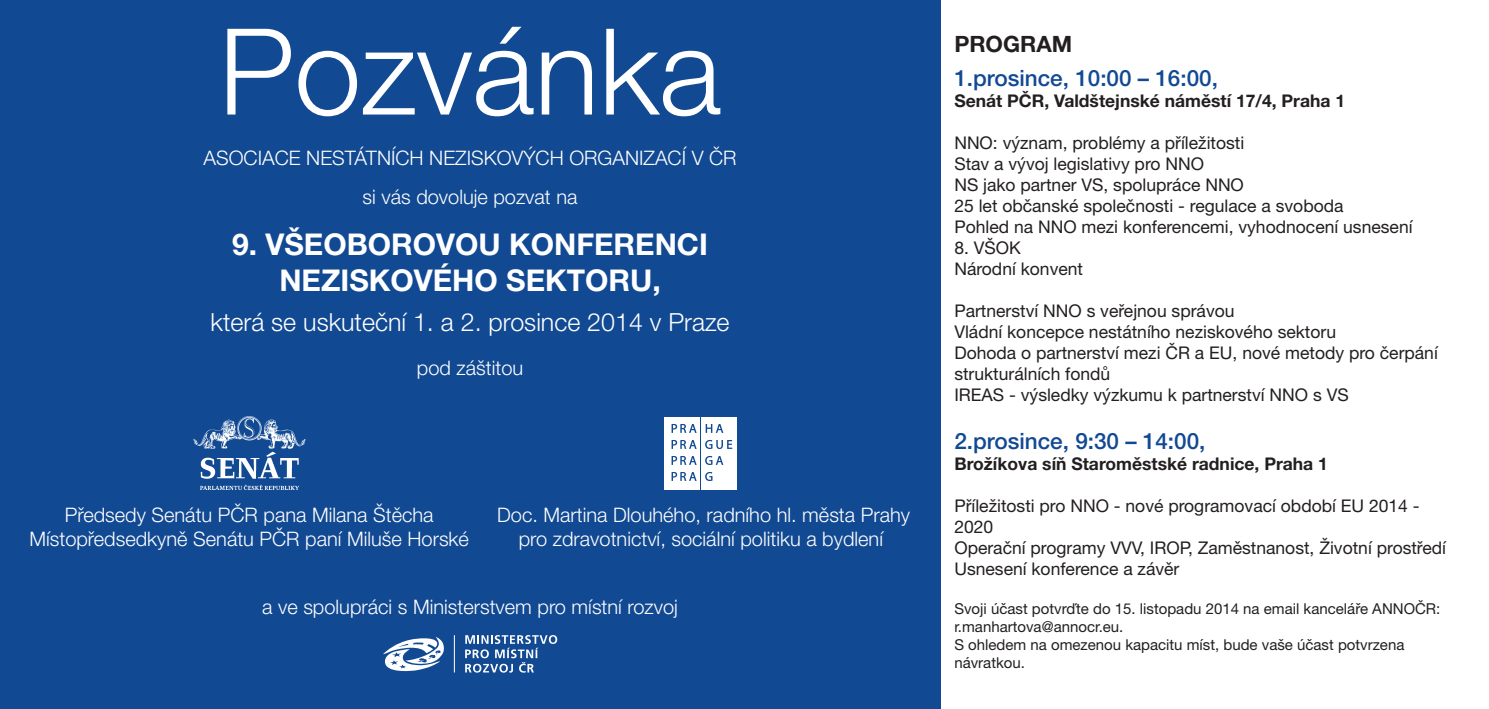
<style>
.page{position:relative;width:1489px;height:709px;background:#fff}
.page>*{position:absolute;margin:0;border:0;box-sizing:border-box;transform-origin:0 0}
.t1{font:300 120px "Helvetica Neue LT Pro";color:#fff}
.t2{font:700 30px "Helvetica Neue LT Pro";color:#fff}
.t3{font:300 25px "Helvetica Neue LT Pro";color:#fff}
.t4{font:500 22.5px "Helvetica Neue LT Pro";color:#114993}
.t5{font:700 22.5px "Helvetica Neue LT Pro";color:#231f20}
.t6{font:300 20px/24px "Helvetica Neue LT Pro";color:#fff;text-align:center}
.t7{font:17.5px/21px "Helvetica Neue LT Pro";color:#231f20}
.t8{font:700 17.5px "Helvetica Neue LT Pro";color:#231f20}
.t9{font:15px/18px "Helvetica Neue LT Pro";color:#231f20}
</style>
<div class="page">
<div style="left:0;top:0;width:940px;height:709px;background:#114993"></div>
<img style="left:193px;top:417px;width:112px;height:73px">
<hr style="left:454px;top:635px;width:1px;height:37px;background:#fff">
<svg style="left:465px;top:635px;width:92px;height:37px"></svg>
<svg style="left:383px;top:637px;width:61px;height:35px"></svg>
<div style="left:664px;top:417px;width:36px;height:73px;background:#fff"></div>
<div style="left:701px;top:417px;width:36px;height:73px;background:#fff"></div>
<svg style="left:705px;top:424px;width:18px;height:9px"></svg>
<svg style="left:705px;top:440px;width:27px;height:9px"></svg>
<svg style="left:705px;top:456px;width:18px;height:9px"></svg>
<svg style="left:671px;top:424px;width:25px;height:9px"></svg>
<svg style="left:671px;top:440px;width:25px;height:9px"></svg>
<svg style="left:671px;top:456px;width:25px;height:9px"></svg>
<svg style="left:671px;top:472px;width:25px;height:9px"></svg>
<svg style="left:705px;top:472px;width:7px;height:9px"></svg>
<p class="t1" style="left:219px;top:-2px;width:504px">Pozvánka</p>
<p class="t6" style="left:204px;top:145px;width:534px">ASOCIACE NESTÁTNÍCH NEZISKOVÝCH ORGANIZACÍ V ČR</p>
<p class="t6" style="left:362px;top:184px;width:216px">si vás dovoluje pozvat na</p>
<p class="t2" style="left:232px;top:225px;width:477px">9. VŠEOBOROVOU KONFERENCI</p>
<p class="t2" style="left:279px;top:261px;width:383px">NEZISKOVÉHO SEKTORU,</p>
<p class="t3" style="left:210px;top:306px;width:520px">která se uskuteční 1. a 2. prosince 2014 v Praze</p>
<p class="t6" style="left:417px;top:355px;width:108px">pod záštitou</p>
<p class="t6" style="left:65px;top:502px;width:370px">Předsedy Senátu PČR pana Milana Štěcha</p>
<p class="t6" style="left:29px;top:526px;width:441px">Místopředsedkyně Senátu PČR paní Miluše Horské</p>
<p class="t6" style="left:497px;top:502px;width:414px">Doc. Martina Dlouhého, radního hl. města Prahy pro zdravotnictví, sociální politiku a bydlení</p>
<p class="t6" style="left:262px;top:594px;width:417px">a ve spolupráci s Ministerstvem pro místní rozvoj</p>
<p class="t5" style="left:954px;top:29px;width:119px">PROGRAM</p>
<p class="t4" style="left:954px;top:64px;width:265px">1.prosince, 10:00 – 16:00,</p>
<p class="t8" style="left:954px;top:89px;width:392px">Senát PČR, Valdštejnské náměstí 17/4, Praha 1</p>
<p class="t7" style="left:954px;top:131px;width:291px">NNO: význam, problémy a příležitosti</p>
<p class="t7" style="left:954px;top:152px;width:251px">Stav a vývoj legislativy pro NNO</p>
<p class="t7" style="left:954px;top:173px;width:291px">NS jako partner VS, spolupráce NNO</p>
<p class="t7" style="left:954px;top:194px;width:390px">25 let občanské společnosti - regulace a svoboda</p>
<p class="t7" style="left:954px;top:215px;width:460px">Pohled na NNO mezi konferencemi, vyhodnocení usnesení</p>
<p class="t7" style="left:954px;top:236px;width:68px">8. VŠOK</p>
<p class="t7" style="left:954px;top:257px;width:130px">Národní konvent</p>
<p class="t7" style="left:954px;top:299px;width:282px">Partnerství NNO s veřejnou správou</p>
<p class="t7" style="left:954px;top:320px;width:383px">Vládní koncepce nestátního neziskového sektoru</p>
<p class="t7" style="left:954px;top:341px;width:485px">Dohoda o partnerství mezi ČR a EU, nové metody pro čerpání strukturálních fondů</p>
<p class="t7" style="left:954px;top:383px;width:396px">IREAS - výsledky výzkumu k partnerství NNO s VS</p>
<p class="t4" style="left:954px;top:427px;width:253px">2.prosince, 9:30 – 14:00,</p>
<p class="t8" style="left:954px;top:452px;width:375px">Brožíkova síň Staroměstské radnice, Praha 1</p>
<p class="t7" style="left:954px;top:494px;width:467px">Příležitosti pro NNO - nové programovací období EU 2014 -<br>2020</p>
<p class="t7" style="left:954px;top:536px;width:493px">Operační programy VVV, IROP, Zaměstnanost, Životní prostředí</p>
<p class="t7" style="left:954px;top:557px;width:226px">Usnesení konference a závěr</p>
<p class="t9" style="left:954px;top:599px;width:487px">Svoji účast potvrďte do 15. listopadu 2014 na email kanceláře ANNOČR:</p>
<p class="t9" style="left:954px;top:617px;width:171px">r.manhartova@annocr.eu.</p>
<p class="t9" style="left:954px;top:635px;width:451px">S ohledem na omezenou kapacitu míst, bude vaše účast potvrzena návratkou.</p>
</div>
